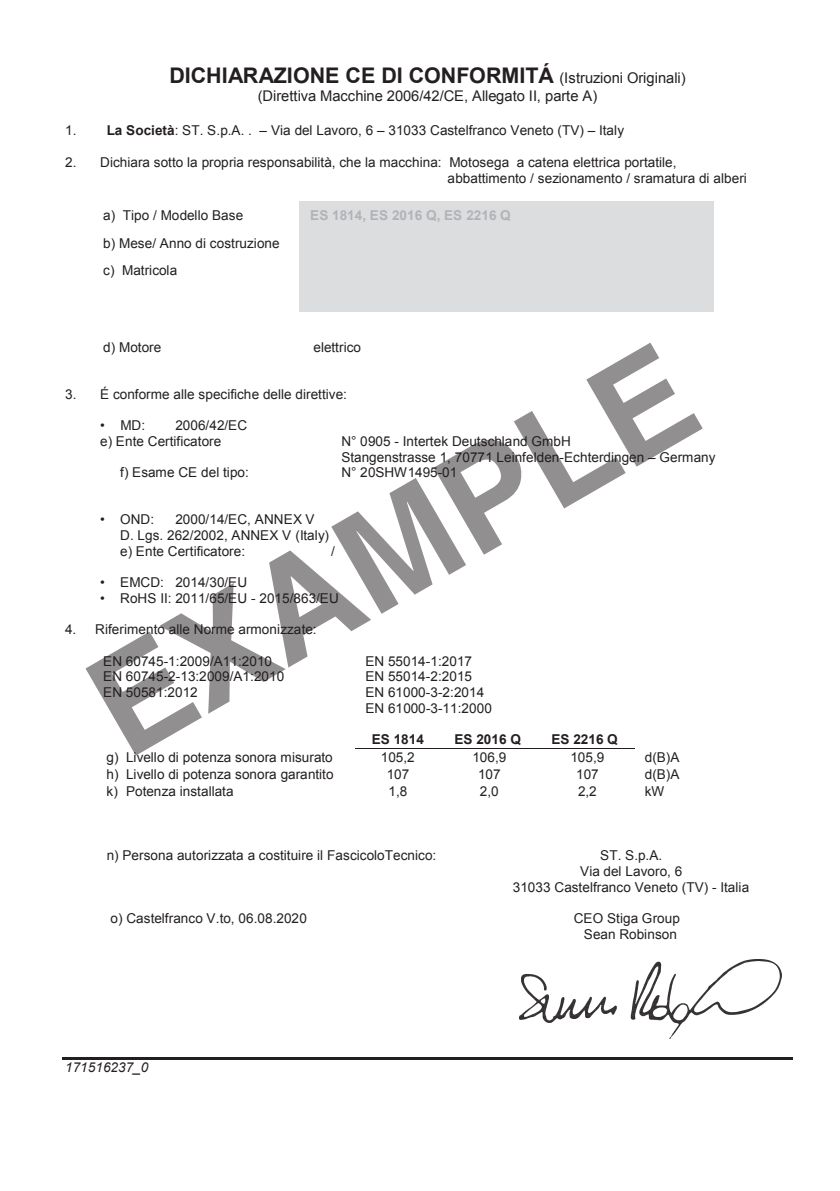
<style>
.page{position:relative;width:840px;height:1191px;background:#fff}
.page>*{position:absolute;margin:0;border:0;box-sizing:border-box;transform-origin:0 0}
.t1{font:700 140px "Helvetica World";color:#231f20}
.t2{font:700 21.6px "Arial";letter-spacing:-.005em;color:#231f20}
.t3{font:14.8px "Arial";color:#231f20}
.t4{font:13.6px/15.6px "Arial";color:#231f20}
.t5{font:700 13.6px "Arial";color:#b2b3b7}
.t6{font:700 13.6px "Arial";color:#231f20}
.t7{font:italic 13.6px "Arial";letter-spacing:-.005em;color:#231f20}
.s1{font-weight:400;font-size:14.8px}
.s2{font-weight:700}
</style>
<div class="page">
<div style="left:299px;top:201px;width:414px;height:28px;background:#dcdddf"></div>
<div style="left:299px;top:229px;width:414px;height:27px;background:#dcdddf"></div>
<div style="left:299px;top:256px;width:414px;height:28px;background:#dcdddf"></div>
<div style="left:299px;top:284px;width:414px;height:28px;background:#dcdddf"></div>
<hr style="left:355px;top:748px;width:82px;height:1px;background:#231f20">
<hr style="left:438px;top:748px;width:99px;height:1px;background:#231f20">
<hr style="left:538px;top:748px;width:96px;height:1px;background:#231f20">
<hr style="left:62px;top:1057px;width:730px;height:2px;background:#231f20">
<img style="left:519px;top:960px;width:262px;height:79px">
<p class="t2" style="left:169px;top:61px;width:517px">DICHIARAZIONE CE DI CONFORMITÁ <span class="s1">(Istruzioni Originali)</span></p>
<p class="t3" style="left:257px;top:86px;width:341px">(Direttiva Macchine 2006/42/CE, Allegato II, parte A)</p>
<p class="t4" style="left:65px;top:123px;width:560px">1. <span class="s2">La Società</span>: ST. S.p.A. . – Via del Lavoro, 6 – 31033 Castelfranco Veneto (TV) – Italy</p>
<p class="t4" style="left:447px;top:154px;width:300px;text-indent:-382px">2. Dichiara sotto la propria responsabilità, che la macchina: Motosega a catena elettrica portatile, abbattimento / sezionamento / sramatura di alberi</p>
<p class="t4" style="left:103px;top:207px;width:141px">a) Tipo / Modello Base</p>
<p class="t5" style="left:310px;top:206px;width:202px">ES 1814, ES 2016 Q, ES 2216 Q</p>
<p class="t4" style="left:103px;top:229px;width:178px;line-height:27.6px">b) Mese/ Anno di costruzione c) Matricola</p>
<h1 class="t1" style="left:62px;top:648px;width:672px;rotate:-30deg">EXAMPLE</h1>
<p class="t4" style="left:103px;top:339px;width:60px">d) Motore</p>
<p class="t4" style="left:313px;top:339px;width:49px">elettrico</p>
<p class="t4" style="left:65px;top:386px;width:283px">3. É conforme alle specifiche delle direttive:</p>
<p class="t4" style="left:100px;top:418px;width:46px">• MD:</p>
<p class="t4" style="left:100px;top:418px;width:148px;text-indent:75px">2006/42/EC e) Ente Certificatore</p>
<p class="t4" style="left:341px;top:433px;width:375px">N° 0905 - Intertek Deutschland GmbH<br>Stangenstrasse 1, 70771 Leinfelden-Echterdingen – Germany</p>
<p class="t4" style="left:120px;top:465px;width:130px">f) Esame CE del tipo:</p>
<p class="t4" style="left:341px;top:465px;width:117px">N° 20SHW1495-01</p>
<p class="t4" style="left:100px;top:512px;width:55px">• OND:</p>
<p class="t4" style="left:120px;top:512px;width:210px;text-indent:55px">2000/14/EC, ANNEX V<br>D. Lgs. 262/2002, ANNEX V (Italy) e) Ente Certificatore:</p>
<p class="t4" style="left:331px;top:543px;width:5px">/</p>
<p class="t4" style="left:100px;top:575px;width:148px">• EMCD: 2014/30/EU</p>
<p class="t4" style="left:100px;top:590px;width:240px">• RoHS II: 2011/65/EU - 2015/863/EU</p>
<p class="t4" style="left:65px;top:622px;width:253px">4. Riferimento alle Norme armonizzate:</p>
<p class="t4" style="left:103px;top:653px;width:170px">EN 60745-1:2009/A11:2010</p>
<p class="t4" style="left:365px;top:653px;width:108px">EN 55014-1:2017</p>
<p class="t4" style="left:103px;top:669px;width:182px">EN 60745-2-13:2009/A1:2010<br>EN 50581:2012</p>
<p class="t4" style="left:365px;top:669px;width:128px">EN 55014-2:2015<br>EN 61000-3-2:2014<br>EN 61000-3-11:2000</p>
<p class="t6" style="left:371px;top:730px;width:54px">ES 1814</p>
<p class="t6" style="left:454px;top:730px;width:68px">ES 2016 Q</p>
<p class="t6" style="left:551px;top:730px;width:68px">ES 2216 Q</p>
<p class="t4" style="left:106px;top:749px;width:228px">g) Livello di potenza sonora misurato</p>
<p class="t4" style="left:380px;top:749px;width:35px">105,2</p>
<p class="t4" style="left:472px;top:749px;width:35px">106,9</p>
<p class="t4" style="left:570px;top:749px;width:35px">105,9</p>
<p class="t4" style="left:644px;top:749px;width:36px">d(B)A</p>
<p class="t4" style="left:106px;top:766px;width:228px">h) Livello di potenza sonora garantito</p>
<p class="t4" style="left:386px;top:766px;width:24px">107</p>
<p class="t4" style="left:478px;top:766px;width:24px">107</p>
<p class="t4" style="left:576px;top:766px;width:24px">107</p>
<p class="t4" style="left:644px;top:766px;width:36px">d(B)A</p>
<p class="t4" style="left:106px;top:783px;width:129px">k) Potenza installata</p>
<p class="t4" style="left:388px;top:783px;width:20px">1,8</p>
<p class="t4" style="left:479px;top:783px;width:20px">2,0</p>
<p class="t4" style="left:577px;top:783px;width:20px">2,2</p>
<p class="t4" style="left:644px;top:783px;width:21px">kW</p>
<p class="t4" style="left:107px;top:848px;width:331px">n) Persona autorizzata a costituire il FascicoloTecnico:</p>
<p class="t4" style="left:512px;top:848px;width:238px;text-align:center">ST. S.p.A.<br>Via del Lavoro, 6<br>31033 Castelfranco Veneto (TV) - Italia</p>
<p class="t4" style="left:110px;top:910px;width:198px">o) Castelfranco V.to, 06.08.2020</p>
<p class="t4" style="left:573px;top:910px;width:108px;text-align:center">CEO Stiga Group<br>Sean Robinson</p>
<p class="t7" style="left:65px;top:1058px;width:85px">171516237_0</p>
</div>
